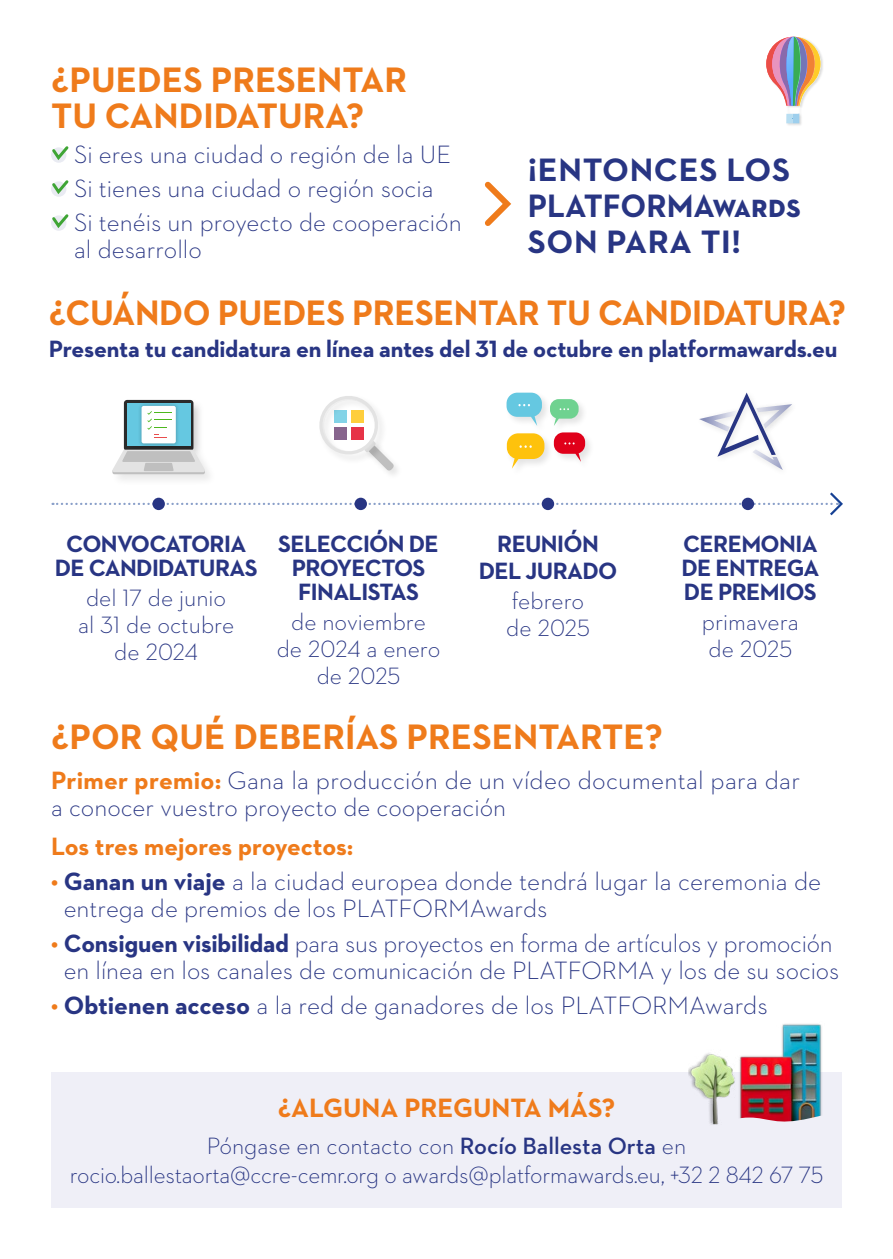
<style>
.page{position:relative;width:893px;height:1259px;background:#fff}
.page>*{position:absolute;margin:0;border:0;box-sizing:border-box;transform-origin:0 0}
.t1{font:700 36px/36px "Neutraface 2 Text";letter-spacing:-.005em;color:#ef7b1b}
.t2{font:700 33px/36px "Neutraface 2 Text";color:#283583}
.t3{font:700 27px "Neutraface 2 Text";color:#ef7b1b}
.t4{font:300 25.5px/27px "Neutraface 2 Text";color:#283583}
.t5{font:700 25.5px "Neutraface 2 Text";color:#ef7b1b}
.t6{font:300 24px/27px "Neutraface 2 Text";letter-spacing:-.01em;color:#283583;text-align:center}
.t7{font:700 24px/24px "Neutraface 2 Text";letter-spacing:-.025em;color:#283583;text-align:center}
.s1{font-weight:700;color:#ef7b1b}
.s2{font-weight:700}
.s3{font-weight:600}
</style>
<div class="page">
<div style="left:51px;top:1071px;width:791px;height:136px;background:#efeff7"></div>
<div style="left:110px;top:398px;width:107px;height:88px;background:#000;opacity:.09"></div>
<div style="left:124px;top:400px;width:69px;height:51px;background:#2b2b2b;border-radius:3px"></div>
<div style="left:125px;top:401px;width:78px;height:56px;background:#000;opacity:.12"></div>
<div style="left:127px;top:403px;width:64px;height:42px;background:#65c8e1"></div>
<svg style="left:112px;top:450px;width:93px;height:24px"></svg>
<div style="left:137px;top:402px;width:42px;height:45px;background:#000;opacity:.26"></div>
<div style="left:142px;top:406px;width:34px;height:37px;background:#fff;border-radius:2px"></div>
<svg style="left:147px;top:411px;width:25px;height:27px"></svg>
<div style="left:365px;top:442px;width:39px;height:38px;background:#000;opacity:.11"></div>
<svg style="left:319px;top:396px;width:75px;height:75px"></svg>
<div style="left:505px;top:390px;width:90px;height:88px;background:#000;opacity:.11"></div>
<svg style="left:506px;top:393px;width:36px;height:33px"></svg>
<svg style="left:507px;top:433px;width:37px;height:36px"></svg>
<svg style="left:554px;top:432px;width:31px;height:30px"></svg>
<svg style="left:550px;top:399px;width:29px;height:27px"></svg>
<svg style="left:53px;top:492px;width:790px;height:24px"></svg>
<div style="left:152px;top:498px;width:13px;height:12px;background:#283583;border-radius:50%"></div>
<div style="left:355px;top:498px;width:12px;height:12px;background:#283583;border-radius:50%"></div>
<div style="left:542px;top:498px;width:12px;height:12px;background:#283583;border-radius:50%"></div>
<div style="left:742px;top:498px;width:12px;height:12px;background:#283583;border-radius:50%"></div>
<img style="left:739px;top:1024px;width:85px;height:86px">
<svg style="left:739px;top:1110px;width:83px;height:12px"></svg>
<img style="left:688px;top:1053px;width:51px;height:72px">
<svg style="left:699px;top:392px;width:93px;height:78px"></svg>
<svg style="left:51px;top:146px;width:18px;height:17px"></svg>
<svg style="left:51px;top:180px;width:18px;height:17px"></svg>
<svg style="left:51px;top:214px;width:18px;height:17px"></svg>
<svg style="left:484px;top:181px;width:28px;height:45px"></svg>
<div style="left:766px;top:37px;width:57px;height:89px;background:#000;opacity:.14"></div>
<svg style="left:766px;top:37px;width:55px;height:86px"></svg>
<img style="left:786px;top:37px;width:8px;height:68px">
<h1 class="t1" style="left:51px;top:61px;width:357px">¿PUEDES PRESENTAR<br>TU CANDIDATURA?</h1>
<p class="t4" style="left:74px;top:137px;width:389px;line-height:33.9px">Si eres una ciudad o región de la UE<br>Si tienes una ciudad o región socia<br>Si tenéis un proyecto de cooperación</p>
<p class="t4" style="left:74px;top:235px;width:129px">al desarrollo</p>
<p class="t2" style="left:528px;top:151px;width:275px">¡ENTONCES LOS<br>PLATFORMAwards<br>SON PARA TI!</p>
<h1 class="t1" style="left:49px;top:295px;width:799px">¿CUÁNDO PUEDES PRESENTAR TU CANDIDATURA?</h1>
<p class="t7" style="left:49px;top:336px;width:790px">Presenta tu candidatura en línea antes del 31 de octubre en platformawards.eu</p>
<p class="t7" style="left:55px;top:532px;width:204px">CONVOCATORIA<br>DE CANDIDATURAS</p>
<p class="t6" style="left:78px;top:584px;width:158px">del 17 de junio al 31 de octubre de 2024</p>
<p class="t7" style="left:278px;top:532px;width:162px">SELECCIÓN DE<br>PROYECTOS<br>FINALISTAS</p>
<p class="t6" style="left:277px;top:608px;width:165px">de noviembre de 2024 a enero de 2025</p>
<p class="t7" style="left:479px;top:530px;width:140px;line-height:27px">REUNIÓN<br>DEL JURADO</p>
<p class="t6" style="left:506px;top:587px;width:85px;text-align:left">febrero de 2025</p>
<p class="t7" style="left:681px;top:532px;width:139px;text-align:justify">CEREMONIA DE ENTREGA DE PREMIOS</p>
<p class="t6" style="left:702px;top:608px;width:98px;text-align:left">primavera de 2025</p>
<h1 class="t1" style="left:51px;top:718px;width:614px">¿POR QUÉ DEBERÍAS PRESENTARTE?</h1>
<p class="t4" style="left:51px;top:766px;width:751px"><span class="s1">Primer premio:</span> Gana la producción de un vídeo documental para dar a conocer vuestro proyecto de cooperación</p>
<p class="t5" style="left:51px;top:830px;width:304px">Los tres mejores proyectos:</p>
<p class="t4" style="left:64px;top:867px;width:759px;text-indent:-13px"><span class="s1">•</span> <span class="s2">Ganan un viaje</span> a la ciudad europea donde tendrá lugar la ceremonia de entrega de premios de los PLATFORMAwards</p>
<p class="t4" style="left:51px;top:929px;width:790px;text-align:center"><span class="s1">•</span> <span class="s2">Consiguen visibilidad</span> para sus proyectos en forma de artículos y promoción en línea en los canales de comunicación de PLATFORMA y los de su socios</p>
<p class="t4" style="left:51px;top:991px;width:718px"><span class="s1">•</span> <span class="s2">Obtienen acceso</span> a la red de ganadores de los PLATFORMAwards</p>
<p class="t3" style="left:278px;top:1090px;width:339px">¿ALGUNA PREGUNTA MÁS?</p>
<p class="t6" style="left:70px;top:1131px;width:755px;line-height:28.8px">Póngase en contacto con <span class="s3">Rocío Ballesta Orta</span> en rocio.ballestaorta@ccre-cemr.org o awards@platformawards.eu, +32 2 842 67 75</p>
</div>
